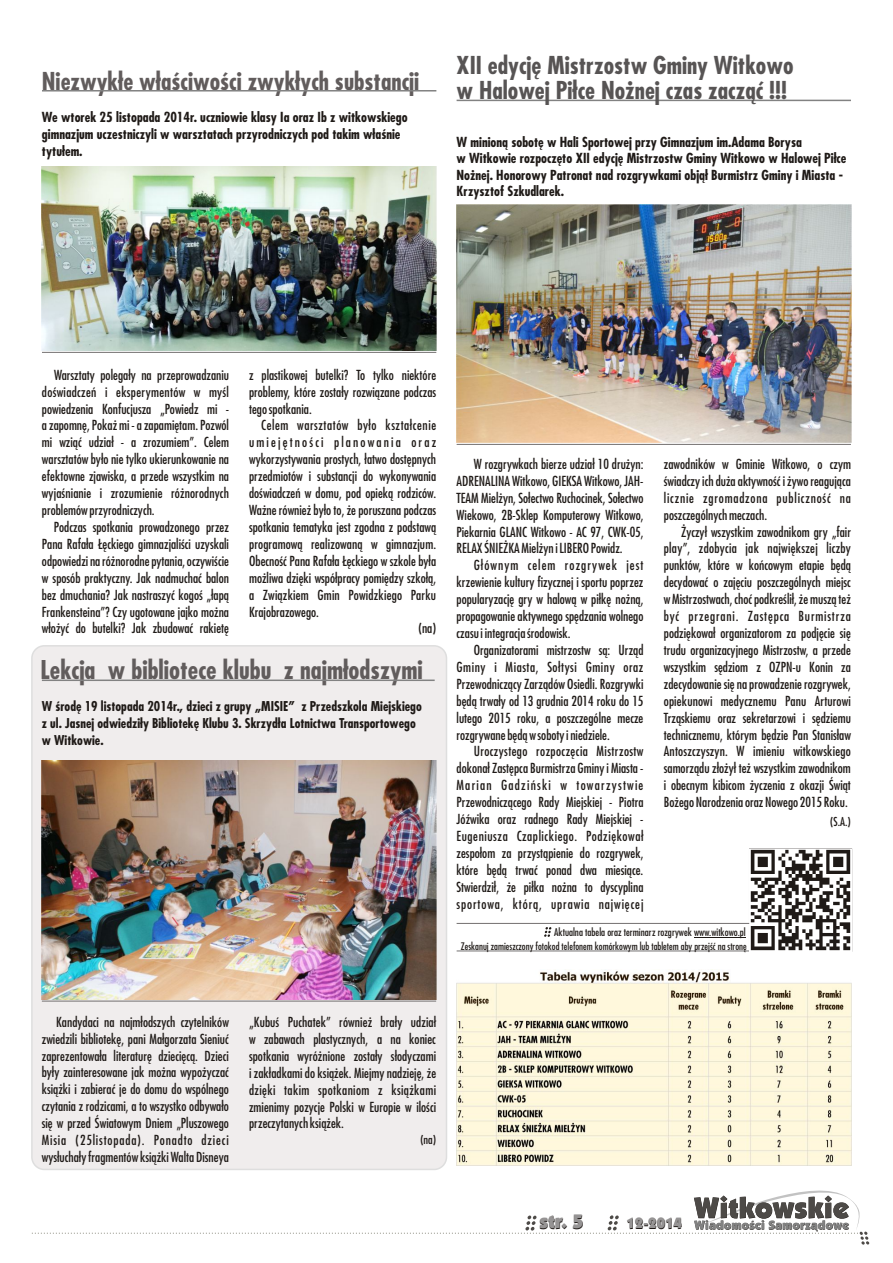
<style>
.page{position:relative;width:893px;height:1263px;background:#fff}
.page>*{position:absolute;margin:0;border:0;box-sizing:border-box;transform-origin:0 0}
.t1{font:700 25.2px "Fujiyama";color:#615c5c}
.t2{font:700 24px/24.5px "Fujiyama";color:#575454}
.t3{font:700 24px "Fujiyama";color:#615c5c}
.t4{font:900 19.5px "Kabel IT Cby BT";color:#1f1a17}
.t5{font:900 15px "Kabel IT Cby BT";color:#1f1a17}
.t6{font:13.5px/17px "Fujiyama";color:#1f1a17;text-align:justify}
.t7{font:700 13.5px/16.4px "Fujiyama";color:#1f1a17}
.t8{font:13.5px "Fujiyama";letter-spacing:.04em;color:#1f1a17}
.t9{font:13.5px "Fujiyama";letter-spacing:.16em;color:#1f1a17}
.t10{font:700 13.2px/16.8px "Fujiyama";color:#1f1a17}
.t11{font:12px "Fujiyama";color:#1f1a17}
.t12{font:10.5px "Fujiyama";color:#1f1a17}
.t13{font:10.05px "Fujiyama";color:#1f1a17}
</style>
<div class="page">
<div style="left:31px;top:645px;width:416px;height:525px;background:#f0eded;border:2px solid #dedede;border-radius:12px"></div>
<svg style="left:31px;top:1190px;width:838px;height:54px"></svg>
<hr style="left:42px;top:90px;width:394px;height:2px;background:#828282">
<hr style="left:42px;top:1001px;width:394px;height:1px;background:#737070">
<hr style="left:42px;top:679px;width:393px;height:2px;background:#828282">
<img style="left:42px;top:760px;width:394px;height:239px">
<img style="left:42px;top:166px;width:395px;height:185px">
<hr style="left:42px;top:352px;width:394px;height:1px;background:#737070">
<hr style="left:457px;top:100px;width:394px;height:1px;background:#828282">
<hr style="left:457px;top:950px;width:394px;height:1px;background:#737070">
<img style="left:749px;top:849px;width:102px;height:102px">
<hr style="left:457px;top:923px;width:292px;height:1px;background:#737070">
<svg style="left:544px;top:927px;width:7px;height:10px"></svg>
<hr style="left:694px;top:937px;width:52px;height:1px;background:#1f1a17">
<hr style="left:457px;top:444px;width:394px;height:1px;background:#737070">
<img style="left:457px;top:969px;width:394px;height:196px">
<img style="left:456px;top:204px;width:395px;height:239px">
<h2 class="t3" style="left:42px;top:72px;width:379px">Niezwykłe właściwości zwykłych substancji</h2>
<p class="t7" style="left:42px;top:110px;width:367px;line-height:17.2px">We wtorek 25 listopada 2014r. uczniowie klasy Ia oraz Ib z witkowskiego gimnazjum uczestniczyli w warsztatach przyrodniczych pod takim właśnie tytułem.</p>
<h2 class="t2" style="left:457px;top:56px;width:338px">XII edycję Mistrzostw Gminy Witkowo w Halowej Piłce Nożnej czas zacząć !!!</h2>
<p class="t7" style="left:457px;top:135px;width:391px">W minioną sobotę w Hali Sportowej przy Gimnazjum im.Adama Borysa<br>w Witkowie rozpoczęto XII edycję Mistrzostw Gminy Witkowo w Halowej Piłce Nożnej. Honorowy Patronat nad rozgrywkami objął Burmistrz Gminy i Miasta - Krzysztof Szkudlarek.</p>
<p class="t6" style="left:42px;top:367px;width:189px;text-indent:12px">Warsztaty polegały na przeprowadzaniu doświadczeń i eksperymentów w myśl powiedzenia Konfucjusza „Powiedz mi - azapomnę, Pokaż mi - a zapamiętam. Pozwól mi wziąć udział - a zrozumiem”. Celem warsztatów było nie tylko ukierunkowanie na efektowne zjawiska, a przede wszystkim na wyjaśnianie i zrozumienie różnorodnych problemów przyrodniczych.</p>
<p class="t6" style="left:42px;top:520px;width:189px;text-indent:12px">Podczas spotkania prowadzonego przez Pana Rafała Łęckiego gimnazjaliści uzyskali odpowiedzi na różnorodne pytania, oczywiście w sposób praktyczny. Jak nadmuchać balon bez dmuchania? Jak nastraszyć kogoś „łapą Frankensteina”? Czy ugotowane jajko można włożyć do butelki? Jak zbudować rakietę</p>
<p class="t6" style="left:249px;top:367px;width:189px">z plastikowej butelki? To tylko niektóre problemy, które zostały rozwiązane podczas tego spotkania.</p>
<p class="t8" style="left:261px;top:420px;width:177px">Celem warsztatów było kształcenie</p>
<p class="t9" style="left:249px;top:437px;width:189px">umiejętności planowania oraz</p>
<p class="t6" style="left:249px;top:452px;width:189px">wykorzystywania prostych, łatwo dostępnych</p>
<p class="t6" style="left:249px;top:469px;width:189px">przedmiotów i substancji do wykonywania</p>
<p class="t6" style="left:249px;top:486px;width:189px">doświadczeń w domu, pod opieką rodziców.</p>
<p class="t6" style="left:249px;top:503px;width:189px">Ważne również było to, że poruszana podczas</p>
<p class="t6" style="left:249px;top:520px;width:189px">spotkania tematyka jest zgodna z podstawą</p>
<p class="t6" style="left:249px;top:536px;width:189px">programową realizowaną w gimnazjum.</p>
<p class="t6" style="left:249px;top:553px;width:189px">Obecność Pana Rafała Łęckiego w szkole była</p>
<p class="t6" style="left:249px;top:570px;width:189px">możliwa dzięki współpracy pomiędzy szkołą,</p>
<p class="t6" style="left:249px;top:587px;width:189px">a Związkiem Gmin Powidzkiego Parku</p>
<p class="t6" style="left:249px;top:604px;width:71px">Krajobrazowego.</p>
<p class="t6" style="left:418px;top:621px;width:19px">(na)</p>
<h1 class="t1" style="left:41px;top:660px;width:384px">Lekcja w bibliotece klubu z najmłodszymi</h1>
<p class="t10" style="left:42px;top:699px;width:381px">W środę 19 listopada 2014r., dzieci z grupy „MISIE” z Przedszkola Miejskiego z ul. Jasnej odwiedziły Bibliotekę Klubu 3. Skrzydła Lotnictwa Transportowego w Witkowie.</p>
<p class="t6" style="left:457px;top:456px;width:188px;text-indent:17px">W rozgrywkach bierze udział 10 drużyn:<br>ADRENALINA Witkowo, GIEKSA Witkowo, JAH-TEAM Mielżyn, Sołectwo Ruchocinek, Sołectwo Wiekowo, 2B-Sklep Komputerowy Witkowo, Piekarnia GLANC Witkowo - AC 97, CWK-05, RELAX ŚNIEŻKA Mielżyn i LIBERO Powidz.</p>
<p class="t6" style="left:457px;top:558px;width:188px;text-indent:17px">Głównym celem rozgrywek jest krzewienie kultury fizycznej i sportu poprzez popularyzację gry w halową w piłkę nożną, propagowanie aktywnego spędzania wolnego czasu i integracja środowisk.</p>
<p class="t6" style="left:457px;top:643px;width:188px;text-indent:17px">Organizatorami mistrzostw są: Urząd Gminy i Miasta, Sołtysi Gminy oraz Przewodniczący Zarządów Osiedli. Rozgrywki będą trwały od 13 grudnia 2014 roku do 15 lutego 2015 roku, a poszczególne mecze rozgrywane będą w soboty i niedziele.</p>
<p class="t6" style="left:457px;top:744px;width:188px;text-indent:17px">Uroczystego rozpoczęcia Mistrzostw dokonał Zastępca Burmistrza Gminy i Miasta - Marian Gadziński w towarzystwie Przewodniczącego Rady Miejskiej - Piotra Jóźwika oraz radnego Rady Miejskiej - Eugeniusza Czaplickiego. Podziękował zespołom za przystąpienie do rozgrywek, które będą trwać ponad dwa miesiące.<br>Stwierdził, że piłka nożna to dyscyplina sportowa, którą, uprawia najwięcej</p>
<p class="t6" style="left:664px;top:456px;width:189px">zawodników w Gminie Witkowo, o czym świadczy ich duża aktywność i żywo reagująca licznie zgromadzona publiczność na poszczególnych meczach.</p>
<p class="t6" style="left:664px;top:524px;width:189px;text-indent:17px">Życzył wszystkim zawodnikom gry „fair play”, zdobycia jak największej liczby punktów, które w końcowym etapie będą decydować o zajęciu poszczególnych miejsc wMistrzostwach, choć podkreślił, że muszą też być przegrani. Zastępca Burmistrza podziękował organizatorom za podjęcie się trudu organizacyjnego Mistrzostw, a przede wszystkim sędziom z OZPN-u Konin za zdecydowanie się na prowadzenie rozgrywek, opiekunowi medycznemu Panu Arturowi Trząskiemu oraz sekretarzowi i sędziemu technicznemu, którym będzie Pan Stanisław Antoszczyszyn. W imieniu witkowskiego samorządu złożył też wszystkim zawodnikom i obecnym kibicom życzenia z okazji Świąt Bożego Narodzenia oraz Nowego 2015 Roku.</p>
<p class="t11" style="left:830px;top:817px;width:22px">(S.A.)</p>
<p class="t12" style="left:554px;top:927px;width:193px">Aktualna tabela oraz terminarz rozgrywek www.witkowo.pl</p>
<p class="t13" style="left:461px;top:941px;width:287px">Zeskanuj zamieszczony fotokod telefonem komórkowym lub tabletem aby przejść na stronę</p>
<p class="t6" style="left:42px;top:1014px;width:189px;text-indent:14px">Kandydaci na najmłodszych czytelników zwiedzili bibliotekę, pani Małgorzata Sieniuć zaprezentowała literaturę dziecięcą. Dzieci były zainteresowane jak można wypożyczać książki i zabierać je do domu do wspólnego czytania z rodzicami, a to wszystko odbywało się w przed Światowym Dniem „Pluszowego Misia (25listopada). Ponadto dzieci wysłuchały fragmentów książki Walta Disneya</p>
<p class="t6" style="left:249px;top:1014px;width:189px">„Kubuś Puchatek” również brały udział w zabawach plastycznych, a na koniec spotkania wyróżnione zostały słodyczami i zakładkami do książek. Miejmy nadzieję, że dzięki takim spotkaniom z książkami zmienimy pozycje Polski w Europie w ilości przeczytanych książek.</p>
<p class="t11" style="left:420px;top:1134px;width:17px">(na)</p>
<h3 class="t4" style="left:540px;top:1214px;width:46px">str. 5</h3>
<p class="t5" style="left:627px;top:1218px;width:57px">12-2014</p>
</div>
